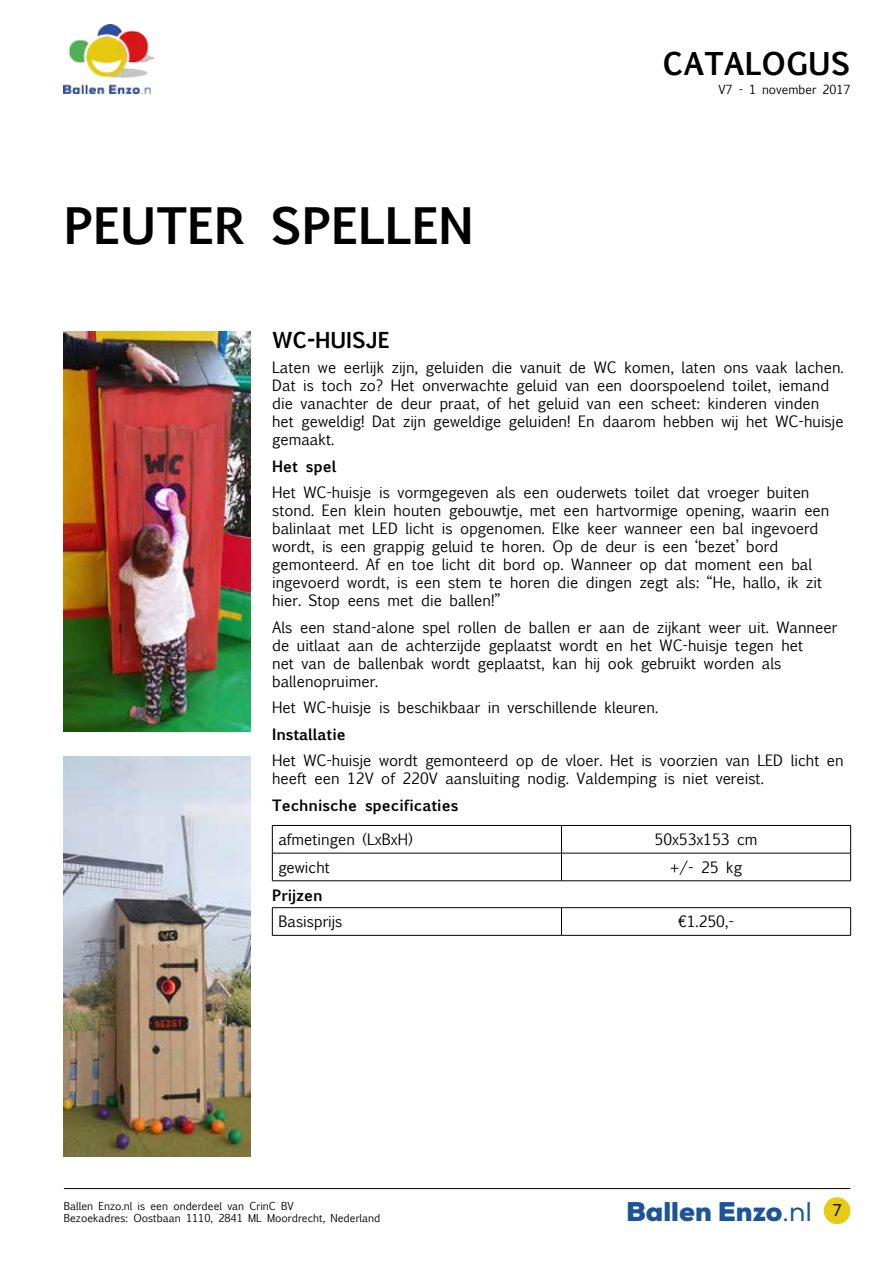
<style>
.page{position:relative;width:893px;height:1263px;background:#fff}
.page>*{position:absolute;margin:0;border:0;box-sizing:border-box;transform-origin:0 0}
.t1{font:700 48px "Euphemia UCAS";color:#000}
.t2{font:700 30px "Euphemia UCAS";color:#000}
.t3{font:900 27px "Nexa";color:#1c5399}
.t4{font:700 21px "Euphemia UCAS";color:#000}
.t5{font:16.5px "Open Sans";color:#000}
.t6{font:15px/18px "Euphemia UCAS";color:#000}
.t7{font:700 15px "Euphemia UCAS";color:#000}
.t8{font:12px "Euphemia UCAS";color:#000}
.t9{font:10.5px/12.6px "Euphemia UCAS";color:#000}
.s1{font-weight:400}
</style>
<div class="page">
<hr style="left:64px;top:1188px;width:786px;height:1px;background:#000">
<div style="left:824px;top:1197px;width:26px;height:27px;background:#e7cb14;border-radius:50%"></div>
<img style="left:64px;top:25px;width:89px;height:69px">
<img style="left:64px;top:332px;width:187px;height:399px">
<hr style="left:561px;top:825px;width:290px;height:1px;background:#000">
<hr style="left:561px;top:853px;width:290px;height:1px;background:#000">
<svg style="left:850px;top:826px;width:1px;height:54px"></svg>
<hr style="left:561px;top:880px;width:290px;height:1px;background:#000">
<hr style="left:272px;top:825px;width:289px;height:1px;background:#000">
<hr style="left:272px;top:853px;width:289px;height:1px;background:#000">
<svg style="left:272px;top:826px;width:1px;height:54px"></svg>
<svg style="left:561px;top:826px;width:1px;height:54px"></svg>
<hr style="left:272px;top:880px;width:289px;height:1px;background:#000">
<hr style="left:561px;top:907px;width:290px;height:1px;background:#000">
<svg style="left:850px;top:908px;width:1px;height:27px"></svg>
<hr style="left:561px;top:935px;width:290px;height:1px;background:#000">
<hr style="left:272px;top:907px;width:289px;height:1px;background:#000">
<svg style="left:272px;top:908px;width:1px;height:27px"></svg>
<svg style="left:561px;top:908px;width:1px;height:27px"></svg>
<hr style="left:272px;top:935px;width:289px;height:1px;background:#000">
<img style="left:64px;top:757px;width:187px;height:400px">
<h1 class="t1" style="left:64px;top:190px;width:411px">PEUTER SPELLEN</h1>
<h2 class="t2" style="left:662px;top:42px;width:189px">CATALOGUS</h2>
<p class="t8" style="left:718px;top:80px;width:134px">V7 - 1 november 2017</p>
<h3 class="t4" style="left:272px;top:324px;width:119px">WC-HUISJE</h3>
<p class="t6" style="left:272px;top:359px;width:573px">Laten we eerlijk zijn, geluiden die vanuit de WC komen, laten ons vaak lachen.<br>Dat is toch zo? Het onverwachte geluid van een doorspoelend toilet, iemand die vanachter de deur praat, of het geluid van een scheet: kinderen vinden het geweldig! Dat zijn geweldige geluiden! En daarom hebben wij het WC-huisje gemaakt.</p>
<p class="t7" style="left:272px;top:455px;width:66px">Het spel</p>
<p class="t6" style="left:272px;top:484px;width:559px">Het WC-huisje is vormgegeven als een ouderwets toilet dat vroeger buiten stond. Een klein houten gebouwtje, met een hartvormige opening, waarin een balinlaat met LED licht is opgenomen. Elke keer wanneer een bal ingevoerd wordt, is een grappig geluid te horen. Op de deur is een ‘bezet’ bord gemonteerd. Af en toe licht dit bord op. Wanneer op dat moment een bal ingevoerd wordt, is een stem te horen die dingen zegt als: “He, hallo, ik zit hier. Stop eens met die ballen!”</p>
<p class="t6" style="left:272px;top:618px;width:567px">Als een stand-alone spel rollen de ballen er aan de zijkant weer uit. Wanneer de uitlaat aan de achterzijde geplaatst wordt en het WC-huisje tegen het<br>net van de ballenbak wordt geplaatst, kan hij ook gebruikt worden als ballenopruimer.</p>
<p class="t6" style="left:272px;top:699px;width:387px">Het WC-huisje is beschikbaar in verschillende kleuren.</p>
<p class="t7" style="left:272px;top:723px;width:75px">Installatie</p>
<p class="t6" style="left:272px;top:752px;width:573px">Het WC-huisje wordt gemonteerd op de vloer. Het is voorzien van LED licht en heeft een 12V of 220V aansluiting nodig. Valdemping is niet vereist.</p>
<p class="t7" style="left:272px;top:794px;width:188px">Technische specificaties</p>
<p class="t6" style="left:278px;top:830px;width:136px">afmetingen (LxBxH)</p>
<p class="t6" style="left:655px;top:830px;width:104px">50x53x153 cm</p>
<p class="t6" style="left:278px;top:858px;width:53px">gewicht</p>
<p class="t6" style="left:670px;top:858px;width:73px">+/- 25 kg</p>
<p class="t7" style="left:272px;top:884px;width:52px">Prijzen</p>
<p class="t6" style="left:278px;top:912px;width:66px">Basisprijs</p>
<p class="t6" style="left:678px;top:912px;width:57px">€1.250,-</p>
<p class="t9" style="left:64px;top:1199px;width:318px">Ballen Enzo.nl is een onderdeel van CrinC BV<br>Bezoekadres: Oostbaan 1110, 2841 ML Moordrecht, Nederland</p>
<h3 class="t3" style="left:626px;top:1194px;width:187px">Ballen Enzo<span class="s1">.nl</span></h3>
<p class="t5" style="left:832px;top:1199px;width:11px">7</p>
</div>
